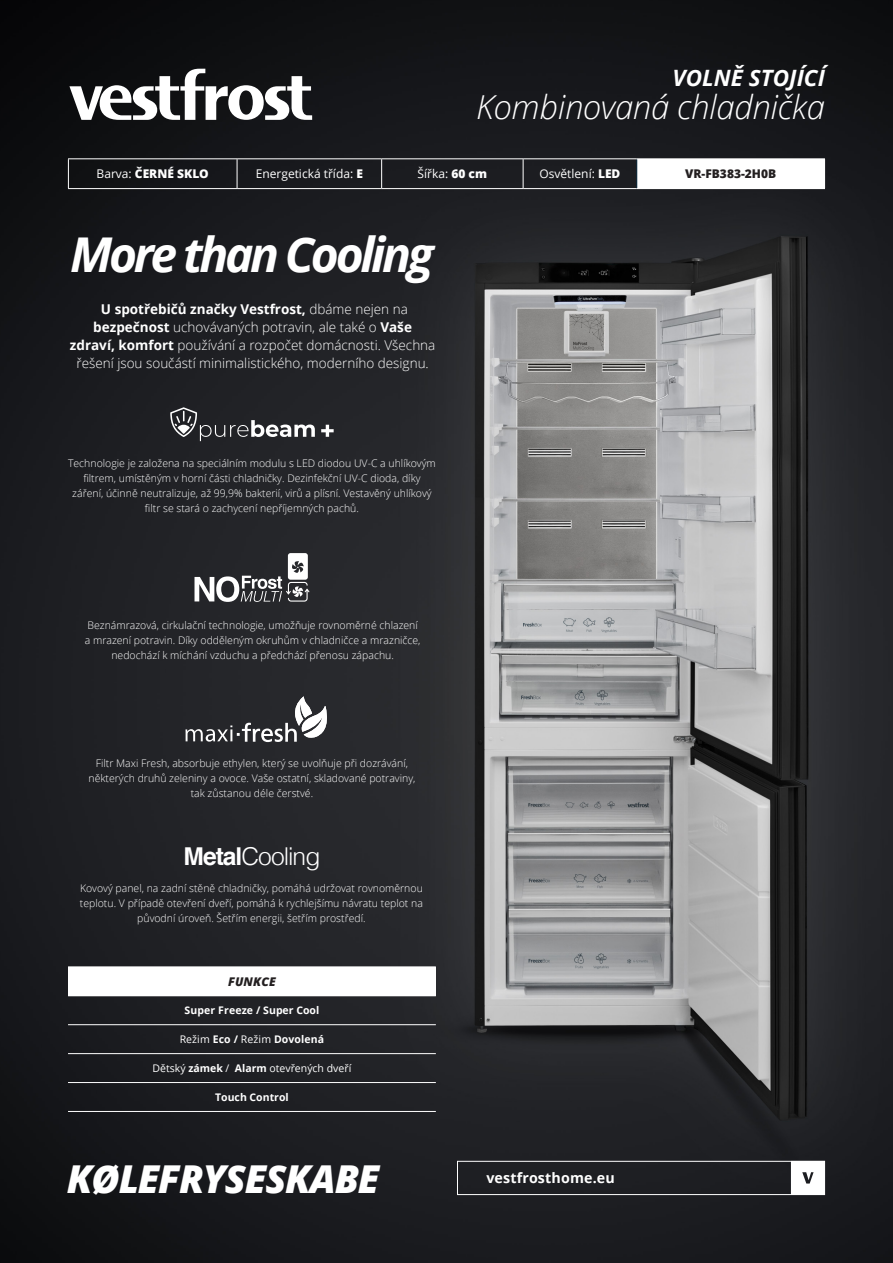
<style>
.page{position:relative;width:893px;height:1263px;background:#fff}
.page>*{position:absolute;margin:0;border:0;box-sizing:border-box;transform-origin:0 0}
.t1{font:italic 700 48px "Open Sans";letter-spacing:-.07em;color:#fff}
.t2{font:italic 800 38.4px "Open Sans";letter-spacing:-.03em;color:#fff}
.t3{font:italic 300 33px "Open Sans";letter-spacing:-.01em;color:#fff}
.t4{font:300 24.6px "Helvetica";letter-spacing:-.04em;color:#fff}
.t5{font:italic 700 22.5px "Open Sans";color:#fff}
.t6{font:700 14.25px "Open Sans";letter-spacing:.01em;color:#fff}
.t7{font:300 13.5px/18px "Open Sans";color:#fff;text-align:center}
.t8{font:12px "Open Sans";color:#fff}
.t9{font:800 12px "Open Sans";color:#fff}
.t10{font:800 12px "Open Sans";color:#231f20}
.t11{font:italic 800 12px "Open Sans";letter-spacing:.01em;color:#231f20}
.t12{font:300 10.5px/15px "Open Sans";color:#fff;text-align:center}
.t13{font:700 10.5px "Open Sans";letter-spacing:.01em;color:#fff}
.t14{font:10.5px "Open Sans";color:#fff}
.s1{font-weight:400}
.s2{font-weight:800}
.s3{font-weight:700}
</style>
<div class="page">
<img style="left:0;top:0;width:893px;height:1263px">
<svg style="left:791px;top:1163px;width:32px;height:30px"></svg>
<svg style="left:69px;top:69px;width:243px;height:51px"></svg>
<div style="left:457px;top:1161px;width:368px;height:34px;border:1px solid #fff"></div>
<svg style="left:194px;top:553px;width:115px;height:49px"></svg>
<svg style="left:170px;top:407px;width:145px;height:34px;background:#47484b"></svg>
<svg style="left:321px;top:425px;width:13px;height:12px"></svg>
<svg style="left:185px;top:696px;width:145px;height:46px;background:#4f5053"></svg>
<div style="left:68px;top:967px;width:368px;height:29px;background:#fff"></div>
<hr style="left:68px;top:1024px;width:368px;height:1px;background:#fff">
<hr style="left:68px;top:1053px;width:368px;height:1px;background:#fff">
<hr style="left:68px;top:1082px;width:368px;height:1px;background:#fff">
<hr style="left:68px;top:1111px;width:368px;height:1px;background:#fff">
<hr style="left:68px;top:966px;width:368px;height:1px;background:#fff">
<div style="left:637px;top:159px;width:188px;height:30px;background:#fff"></div>
<svg style="left:636px;top:159px;width:1px;height:29px"></svg>
<hr style="left:68px;top:158px;width:169px;height:1px;background:#fff">
<svg style="left:68px;top:159px;width:1px;height:29px"></svg>
<hr style="left:237px;top:158px;width:145px;height:1px;background:#fff">
<hr style="left:382px;top:158px;width:141px;height:1px;background:#fff">
<hr style="left:523px;top:158px;width:114px;height:1px;background:#fff">
<hr style="left:637px;top:158px;width:188px;height:1px;background:#fff">
<hr style="left:68px;top:188px;width:169px;height:1px;background:#fff">
<hr style="left:237px;top:188px;width:145px;height:1px;background:#fff">
<hr style="left:382px;top:188px;width:141px;height:1px;background:#fff">
<hr style="left:523px;top:188px;width:114px;height:1px;background:#fff">
<svg style="left:237px;top:159px;width:1px;height:29px"></svg>
<svg style="left:381px;top:159px;width:1px;height:29px"></svg>
<svg style="left:523px;top:159px;width:1px;height:29px"></svg>
<p class="t5" style="left:673px;top:62px;width:154px">VOLNĚ STOJÍCÍ</p>
<p class="t3" style="left:476px;top:85px;width:350px">Kombinovaná chladnička</p>
<p class="t9" style="left:97px;top:165px;width:114px"><span class="s1">Barva:</span> ČERNÉ SKLO</p>
<p class="t8" style="left:256px;top:166px;width:109px">Energetická třída: <span class="s2">E</span></p>
<p class="t8" style="left:418px;top:166px;width:71px">Šířka: <span class="s2">60 cm</span></p>
<p class="t8" style="left:539px;top:166px;width:82px">Osvětlení: <span class="s2">LED</span></p>
<p class="t10" style="left:685px;top:165px;width:93px">VR-FB383-2H0B</p>
<p class="t1" style="left:70px;top:221px;width:365px">More than Cooling</p>
<p class="t7" style="left:70px;top:300px;width:367px"><span class="s3">U spotřebičů značky Vestfrost,</span> dbáme nejen na <span class="s3">bezpečnost</span> uchovávaných potravin, ale také o <span class="s3">Vaše zdraví, komfort</span> používání a rozpočet domácnosti. Všechna řešení jsou součástí minimalistického, moderního designu.</p>
<p class="t12" style="left:68px;top:455px;width:369px">Technologie je založena na speciálním modulu s LED diodou UV-C a uhlíkovým filtrem, umístěným v horní části chladničky. Dezinfekční UV-C dioda, díky záření, účinně neutralizuje, až 99,9% bakterií, virů a plísní. Vestavěný uhlíkový filtr se stará o zachycení nepříjemných pachů.</p>
<p class="t12" style="left:85px;top:618px;width:337px">Beznámrazová, cirkulační technologie, umožňuje rovnoměrné chlazení a mrazení potravin. Díky odděleným okruhům v chladničce a mrazničce, nedochází k míchání vzduchu a předchází přenosu zápachu.</p>
<p class="t12" style="left:89px;top:755px;width:328px">Filtr Maxi Fresh, absorbuje ethylen, který se uvolňuje při dozrávání, některých druhů zeleniny a ovoce. Vaše ostatní, skladované potraviny, tak zůstanou déle čerstvé.</p>
<p class="t4" style="left:184px;top:835px;width:138px"><span class="s3">Metal</span>Cooling</p>
<p class="t12" style="left:80px;top:881px;width:345px">Kovový panel, na zadní stěně chladničky, pomáhá udržovat rovnoměrnou teplotu. V případě otevření dveří, pomáhá k rychlejšímu návratu teplot na původní úroveň. Šetřím energii, šetřím prostředí.</p>
<p class="t11" style="left:228px;top:972px;width:49px">FUNKCE</p>
<p class="t13" style="left:185px;top:1003px;width:136px">Super Freeze / Super Cool</p>
<p class="t13" style="left:180px;top:1032px;width:146px"><span class="s1">Režim</span> Eco / <span class="s1">Režim</span> Dovolená</p>
<p class="t14" style="left:153px;top:1061px;width:200px">Dětský <span class="s3">zámek</span> / <span class="s3">Alarm</span> otevřených dveří</p>
<p class="t13" style="left:215px;top:1090px;width:75px">Touch Control</p>
<p class="t2" style="left:67px;top:1149px;width:314px">KØLEFRYSESKABE</p>
<p class="t6" style="left:486px;top:1168px;width:130px">vestfrosthome.eu</p>
</div>
